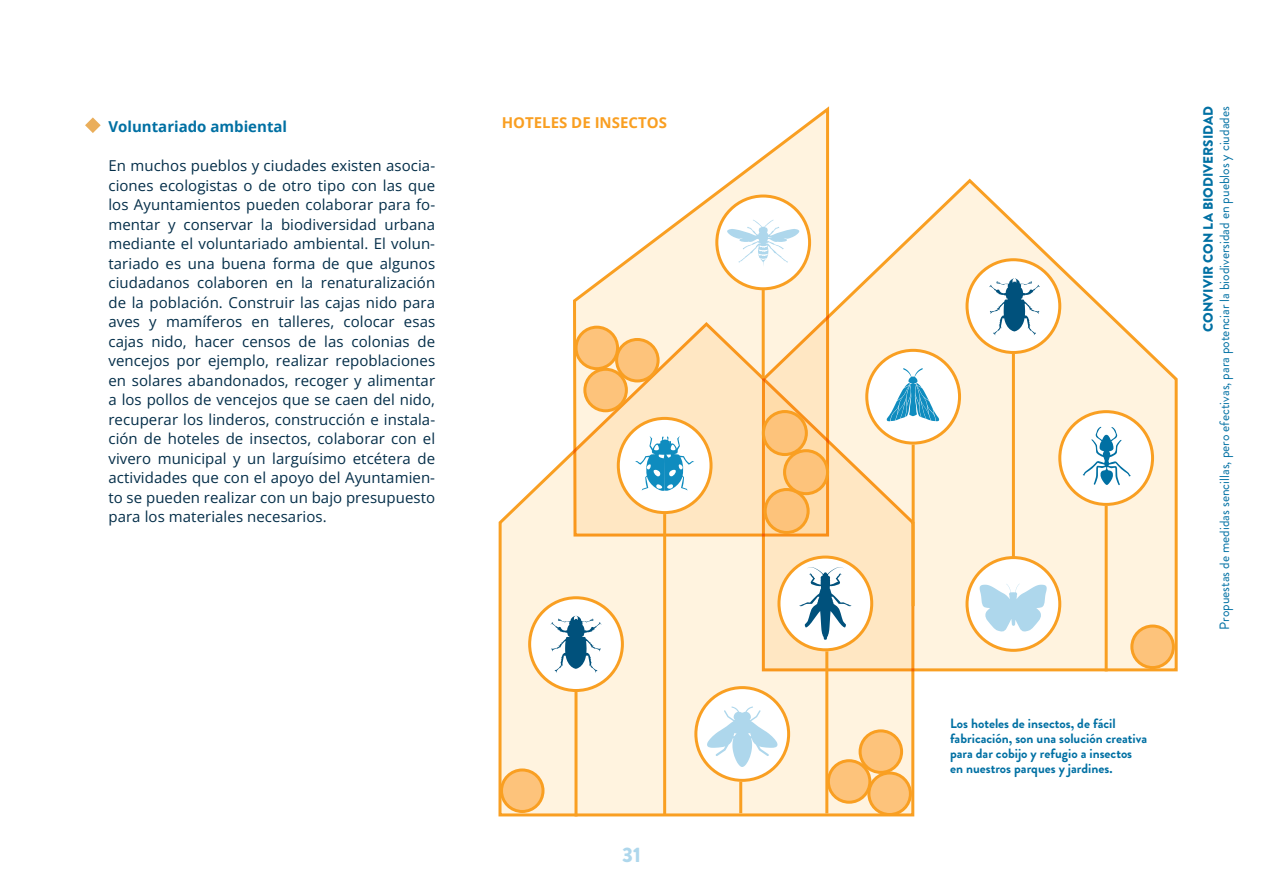
<style>
.page{position:relative;width:1263px;height:893px;background:#fff}
.page>*{position:absolute;margin:0;border:0;box-sizing:border-box;transform-origin:0 0}
.t1{font:900 21px "Brandon Grotesque";color:#aed7ec}
.t2{font:15px/19.5px "Open Sans";letter-spacing:.005em;color:#042e49;text-align:justify}
.t3{font:700 15px "Open Sans";color:#0070a3}
.t4{font:700 15px "Open Sans";color:#f99f22}
.t5{font:700 13.5px/15px "Brandon Grotesque";color:#0070a3}
.t6{font:13.5px "Brandon Grotesque";color:#0070a3}
.t7{font:900 13.5px "Brandon Grotesque";color:#0070a3}
</style>
<div class="page">
<svg style="left:830px;top:178px;width:348px;height:494px"></svg>
<svg style="left:573px;top:106px;width:257px;height:214px"></svg>
<svg style="left:498px;top:320px;width:418px;height:497px"></svg>
<svg style="left:696px;top:688px;width:93px;height:92px"></svg>
<div style="left:694px;top:686px;width:96px;height:96px;border:3px solid #f99f22;border-radius:50%"></div>
<div style="left:779px;top:557px;width:93px;height:93px;background:#fff;border-radius:50%"></div>
<div style="left:777px;top:556px;width:96px;height:95px;border:3px solid #f99f22;border-radius:50%"></div>
<div style="left:530px;top:598px;width:92px;height:92px;background:#fff;border-radius:50%"></div>
<div style="left:528px;top:596px;width:96px;height:96px;border:3px solid #f99f22;border-radius:50%"></div>
<hr style="left:574px;top:692px;width:3px;height:124px;background:#f99f22">
<div style="left:867px;top:350px;width:92px;height:93px;background:#fff;border-radius:50%"></div>
<div style="left:865px;top:349px;width:96px;height:96px;border:3px solid #f99f22;border-radius:50%"></div>
<hr style="left:912px;top:445px;width:3px;height:161px;background:#f99f22">
<div style="left:1060px;top:412px;width:92px;height:92px;background:#fff;border-radius:50%"></div>
<div style="left:1058px;top:410px;width:96px;height:96px;border:3px solid #f99f22;border-radius:50%"></div>
<hr style="left:1105px;top:506px;width:3px;height:165px;background:#f99f22">
<div style="left:967px;top:260px;width:93px;height:92px;background:#fff;border-radius:50%"></div>
<div style="left:965px;top:258px;width:96px;height:96px;border:3px solid #f99f22;border-radius:50%"></div>
<hr style="left:1012px;top:354px;width:3px;height:218px;background:#f99f22">
<div style="left:717px;top:196px;width:92px;height:93px;background:#fff;border-radius:50%"></div>
<div style="left:715px;top:195px;width:96px;height:95px;border:3px solid #f99f22;border-radius:50%"></div>
<hr style="left:762px;top:290px;width:3px;height:88px;background:#f99f22">
<div style="left:618px;top:418px;width:93px;height:95px;background:#fff;border-radius:50%"></div>
<div style="left:617px;top:417px;width:95px;height:97px;border:3px solid #f99f22;border-radius:50%"></div>
<hr style="left:663px;top:514px;width:3px;height:301px;background:#f99f22">
<hr style="left:739px;top:782px;width:3px;height:31px;background:#f99f22">
<hr style="left:825px;top:651px;width:3px;height:162px;background:#f99f22">
<svg style="left:85px;top:117px;width:16px;height:16px"></svg>
<svg style="left:886px;top:368px;width:54px;height:53px"></svg>
<svg style="left:727px;top:220px;width:73px;height:46px"></svg>
<svg style="left:635px;top:436px;width:59px;height:55px"></svg>
<svg style="left:706px;top:706px;width:72px;height:61px"></svg>
<svg style="left:799px;top:567px;width:52px;height:73px"></svg>
<svg style="left:551px;top:616px;width:50px;height:57px"></svg>
<svg style="left:989px;top:278px;width:51px;height:57px"></svg>
<div style="left:967px;top:558px;width:93px;height:92px;background:#fff;border-radius:50%"></div>
<div style="left:965px;top:556px;width:96px;height:96px;border:3px solid #f99f22;border-radius:50%"></div>
<svg style="left:980px;top:584px;width:67px;height:48px"></svg>
<svg style="left:1083px;top:426px;width:48px;height:60px"></svg>
<div style="left:585px;top:369px;width:41px;height:42px;background:#fdc37b;border-radius:50%"></div>
<div style="left:583px;top:368px;width:45px;height:44px;border:3px solid #f99f22;border-radius:50%"></div>
<div style="left:617px;top:339px;width:41px;height:42px;background:#fdc37b;border-radius:50%"></div>
<div style="left:615px;top:338px;width:45px;height:44px;border:3px solid #f99f22;border-radius:50%"></div>
<div style="left:576px;top:327px;width:42px;height:42px;background:#fdc37b;border-radius:50%"></div>
<div style="left:575px;top:326px;width:44px;height:44px;border:3px solid #f99f22;border-radius:50%"></div>
<div style="left:860px;top:731px;width:41px;height:41px;background:#fdc37b;border-radius:50%"></div>
<div style="left:858px;top:729px;width:45px;height:45px;border:3px solid #f99f22;border-radius:50%"></div>
<div style="left:828px;top:761px;width:42px;height:41px;background:#fdc37b;border-radius:50%"></div>
<div style="left:827px;top:759px;width:44px;height:45px;border:3px solid #f99f22;border-radius:50%"></div>
<div style="left:869px;top:773px;width:41px;height:41px;background:#fdc37b;border-radius:50%"></div>
<div style="left:867px;top:771px;width:45px;height:45px;border:3px solid #f99f22;border-radius:50%"></div>
<div style="left:501px;top:770px;width:42px;height:41px;background:#fdc37b;border-radius:50%"></div>
<div style="left:500px;top:768px;width:44px;height:45px;border:3px solid #f99f22;border-radius:50%"></div>
<div style="left:1132px;top:626px;width:41px;height:41px;background:#fdc37b;border-radius:50%"></div>
<div style="left:1130px;top:624px;width:45px;height:45px;border:3px solid #f99f22;border-radius:50%"></div>
<div style="left:765px;top:489px;width:43px;height:43px;background:#fdc37b;border-radius:50%"></div>
<div style="left:764px;top:488px;width:46px;height:46px;border:3px solid #f99f22;border-radius:50%"></div>
<div style="left:784px;top:451px;width:43px;height:43px;background:#fdc37b;border-radius:50%"></div>
<div style="left:783px;top:449px;width:46px;height:46px;border:3px solid #f99f22;border-radius:50%"></div>
<div style="left:763px;top:412px;width:43px;height:42px;background:#fdc37b;border-radius:50%"></div>
<div style="left:762px;top:410px;width:46px;height:46px;border:3px solid #f99f22;border-radius:50%"></div>
<p class="t3" style="left:108px;top:116px;width:180px">Voluntariado ambiental</p>
<p class="t2" style="left:108px;top:155px;width:328px">En muchos pueblos y ciudades existen asocia&shy;ciones ecologistas o de otro tipo con las que los Ayuntamientos pueden colaborar para fo&shy;mentar y conservar la biodiversidad urbana mediante el voluntariado ambiental. El volun&shy;tariado es una buena forma de que algunos ciudadanos colaboren en la renaturalización de la población. Construir las cajas nido para aves y mamíferos en talleres, colocar esas cajas nido, hacer censos de las colonias de vencejos por ejemplo, realizar repoblaciones en solares abandonados, recoger y alimentar a los pollos de vencejos que se caen del nido, recuperar los linderos, construcción e instala&shy;ción de hoteles de insectos, colaborar con el vivero municipal y un larguísimo etcétera de actividades que con el apoyo del Ayuntamien&shy;to se pueden realizar con un bajo presupuesto para los materiales necesarios.</p>
<p class="t4" style="left:502px;top:111px;width:167px">HOTELES DE INSECTOS</p>
<h1 class="t1" style="left:622px;top:840px;width:20px">31</h1>
<p class="t5" style="left:950px;top:716px;width:199px">Los hoteles de insectos, de fácil fabricación, son una solución creativa para dar cobijo y refugio a insectos en nuestros parques y jardines.</p>
<p class="t7" style="left:1198px;top:332px;width:227px;rotate:-90deg">CONVIVIR CON LA BIODIVERSIDAD</p>
<p class="t6" style="left:1215px;top:630px;width:525px;rotate:-90deg">Propuestas de medidas sencillas, pero efectivas, para potenciar la biodiversidad en pueblos y ciudades</p>
</div>
